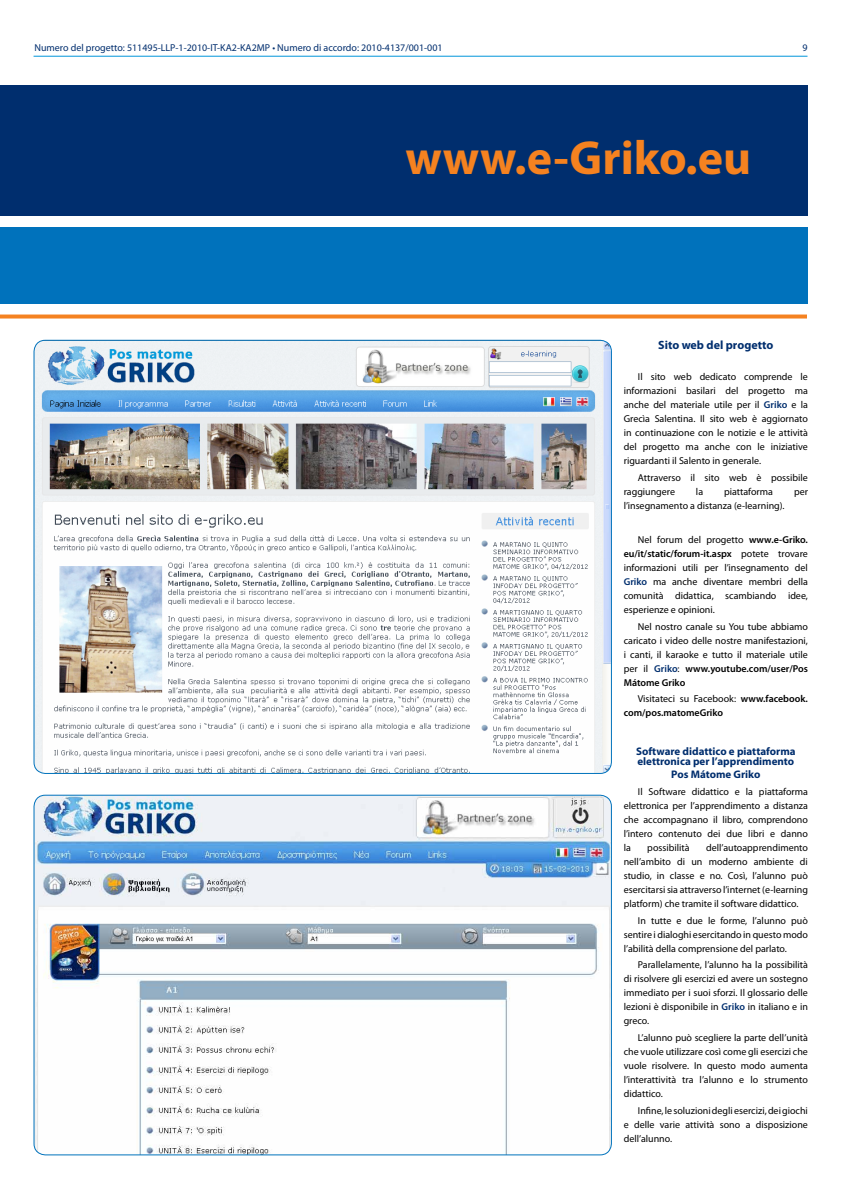
<style>
.page{position:relative;width:842px;height:1191px;background:#fff}
.page>*{position:absolute;margin:0;border:0;box-sizing:border-box;transform-origin:0 0}
.t1{font:700 48px "Myriad Pro";color:#f58220}
.t2{font:700 12px "Myriad Pro";color:#002e6e}
.t3{font:700 11px/10px "Myriad Pro";color:#002e6e}
.t4{font:10px/14px "Myriad Pro";color:#000;text-align:justify}
.t5{font:10px "Myriad Pro";color:#002e6e}
.t6{font:600 10px/14px "Myriad Pro";color:#000}
.s1{font-weight:600;color:#002e6e}
.s2{font-weight:600}
.s3{font-weight:400}
</style>
<div class="page">
<div style="left:0;top:227px;width:807px;height:76px;background:#0072bc"></div>
<div style="left:0;top:85px;width:808px;height:131px;background:#002e6e"></div>
<svg style="left:0;top:314px;width:807px;height:4px;background:#f6923d"></svg>
<img style="left:34px;top:340px;width:577px;height:433px">
<img style="left:34px;top:795px;width:577px;height:359px">
<hr style="left:34px;top:56px;width:773px;height:1px;background:#0095da">
<p class="t5" style="left:34px;top:42px;width:410px">Numero del progetto: 511495-LLP-1-2010-IT-KA2-KA2MP • Numero di accordo: 2010-4137/001-001</p>
<p class="t5" style="left:802px;top:42px;width:7px">9</p>
<h1 class="t1" style="left:405px;top:126px;width:347px">www.e-Griko.eu</h1>
<p class="t2" style="left:658px;top:337px;width:117px">Sito web del progetto</p>
<p class="t4" style="left:624px;top:369px;width:186px;text-indent:14px">Il sito web dedicato comprende le informazioni basilari del progetto ma anche del materiale utile per il <span class="s1">Griko</span> e la Grecìa Salentina. Il sito web è aggiornato in continuazione con le notizie e le attività del progetto ma anche con le iniziative riguardanti il Salento in generale.</p>
<p class="t4" style="left:624px;top:470px;width:186px;text-indent:14px">Attraverso il sito web è possibile raggiungere</p>
<p class="t4" style="left:696px;top:484px;width:9px">la</p>
<p class="t4" style="left:724px;top:484px;width:51px">piattaforma</p>
<p class="t4" style="left:794px;top:484px;width:15px">per</p>
<p class="t4" style="left:624px;top:498px;width:163px">l’insegnamento a distanza (e-learning).</p>
<p class="t4" style="left:624px;top:532px;width:186px;text-indent:14px">Nel forum del progetto <span class="s2">www.e-Griko. eu/it/static/forum-it.aspx</span> potete trovare informazioni utili per l’insegnamento del <span class="s1">Griko</span> ma anche diventare membri della comunità didattica, scambiando idee, esperienze e opinioni.</p>
<p class="t4" style="left:624px;top:619px;width:186px;text-indent:14px">Nel nostro canale su You tube abbiamo caricato i video delle nostre manifestazioni, i canti, il karaoke e tutto il materiale utile per il <span class="s1">Griko</span>: <span class="s2">www.youtube.com/user/Pos Mátome Griko</span></p>
<p class="t6" style="left:624px;top:692px;width:186px;text-indent:14px"><span class="s3">Visitateci su Facebook:</span> www.facebook. com/pos.matomeGriko</p>
<p class="t3" style="left:636px;top:746px;width:161px">Software didattico e piattaforma elettronica per l’apprendimento</p>
<p class="t3" style="left:671px;top:768px;width:91px">Pos Mátome Griko</p>
<p class="t4" style="left:624px;top:784px;width:186px;text-indent:14px">Il Software didattico e la piattaforma elettronica per l’apprendimento a distanza che accompagnano il libro, comprendono l’intero contenuto dei due libri e danno la</p>
<p class="t4" style="left:624px;top:840px;width:186px;text-indent:82px">dell’autoapprendimento nell’ambito di un moderno ambiente di studio, in classe e no. Così, l’alunno può esercitarsi sia attraverso l’internet (e-learning platform) che tramite il software didattico.</p>
<p class="t4" style="left:624px;top:913px;width:186px;text-indent:14px">In tutte e due le forme, l’alunno può sentire i dialoghi esercitando in questo modo l’abilità della comprensione del parlato.</p>
<p class="t4" style="left:624px;top:957px;width:186px;text-indent:14px">Parallelamente, l’alunno ha la possibilità di risolvere gli esercizi ed avere un sostegno immediato per i suoi sforzi. Il glossario delle lezioni è disponibile in <span class="s1">Griko</span> in italiano e in greco.</p>
<p class="t4" style="left:624px;top:1030px;width:186px;text-indent:14px">L’alunno può scegliere la parte dell’unità che vuole utilizzare così come gli esercizi che vuole risolvere. In questo modo aumenta l’interattività tra l’alunno e lo strumento didattico.</p>
<p class="t4" style="left:624px;top:1103px;width:186px;text-indent:14px">Infine, le soluzioni degli esercizi, dei giochi e delle varie attività sono a disposizione dell’alunno.</p>
<p class="t4" style="left:647px;top:840px;width:44px">possibilità</p>
</div>
